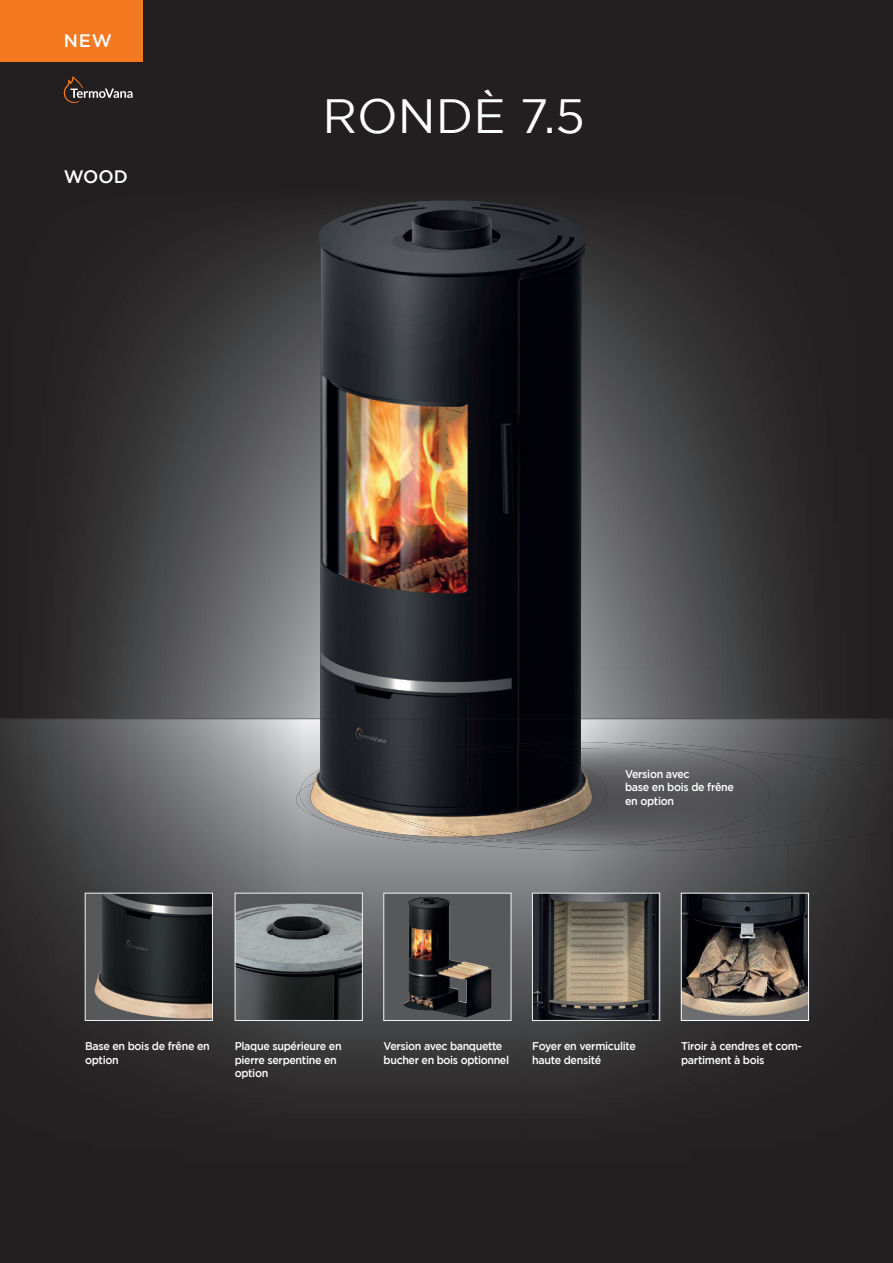
<style>
.page{position:relative;width:893px;height:1263px;background:#fff}
.page>*{position:absolute;margin:0;border:0;box-sizing:border-box;transform-origin:0 0}
.t1{font:48px "Gotham";color:#fff}
.t2{font:500 18px "Gotham";color:#fff}
.t3{font:500 11.25px/13.5px "Gotham";letter-spacing:-.03em;color:#fff;scale:.95 1}
</style>
<div class="page">
<svg style="left:321px;top:206px;width:260px;height:201px"></svg>
<img style="left:0;top:0;width:367px;height:359px">
<div style="left:367px;top:0;width:526px;height:206px;background:#231f20"></div>
<img style="left:518px;top:205px;width:375px;height:52px">
<img style="left:581px;top:256px;width:312px;height:462px">
<img style="left:0;top:359px;width:321px;height:359px">
<img style="left:0;top:1016px;width:893px;height:247px">
<img style="left:0;top:719px;width:262px;height:297px">
<img style="left:315px;top:851px;width:262px;height:165px">
<img style="left:631px;top:851px;width:52px;height:165px">
<img style="left:788px;top:851px;width:105px;height:165px">
<img style="left:577px;top:851px;width:54px;height:42px">
<img style="left:683px;top:851px;width:105px;height:42px">
<img style="left:841px;top:719px;width:52px;height:32px">
<img style="left:581px;top:719px;width:260px;height:32px">
<img style="left:0;top:718px;width:893px;height:1px">
<img style="left:296px;top:751px;width:597px;height:100px">
<img style="left:494px;top:841px;width:11px;height:4px">
<img style="left:666px;top:742px;width:72px;height:6px">
<img style="left:770px;top:748px;width:70px;height:97px">
<img style="left:581px;top:742px;width:85px;height:6px">
<img style="left:505px;top:748px;width:265px;height:97px">
<img style="left:300px;top:783px;width:194px;height:60px">
<img style="left:461px;top:837px;width:44px;height:4px">
<img style="left:474px;top:766px;width:132px;height:74px">
<img style="left:318px;top:200px;width:139px;height:161px">
<img style="left:320px;top:407px;width:261px;height:339px">
<img style="left:320px;top:718px;width:261px;height:1px">
<img style="left:504px;top:742px;width:77px;height:6px">
<img style="left:527px;top:748px;width:54px;height:2px">
<img style="left:314px;top:744px;width:179px;height:15px">
<img style="left:310px;top:759px;width:61px;height:78px">
<img style="left:422px;top:746px;width:82px;height:4px">
<img style="left:440px;top:747px;width:87px;height:3px">
<img style="left:371px;top:750px;width:221px;height:86px">
<div style="left:0;top:0;width:142px;height:62px;background:#f47921"></div>
<div style="left:384px;top:893px;width:127px;height:127px;background:#57585a"></div>
<img style="left:404px;top:897px;width:66px;height:120px">
<img style="left:534px;top:895px;width:124px;height:123px">
<div style="left:532px;top:893px;width:128px;height:127px;border:1px solid #f2f3f4"></div>
<img style="left:683px;top:895px;width:124px;height:123px">
<div style="left:681px;top:893px;width:128px;height:127px;border:1px solid #fff"></div>
<div style="left:85px;top:893px;width:127px;height:127px;background:#57585a"></div>
<img style="left:95px;top:895px;width:116px;height:123px">
<div style="left:85px;top:893px;width:128px;height:127px;border:1px solid #f2f3f4"></div>
<img style="left:237px;top:895px;width:123px;height:123px">
<div style="left:235px;top:893px;width:127px;height:127px;border:1px solid #f2f3f4"></div>
<svg style="left:64px;top:77px;width:69px;height:26px"></svg>
<h2 class="t2" style="left:64px;top:31px;width:50px">NEW</h2>
<h2 class="t2" style="left:64px;top:167px;width:66px">WOOD</h2>
<h1 class="t1" style="left:322px;top:89px;width:264px">RONDÈ 7.5</h1>
<p class="t3" style="left:625px;top:767px;width:116px">Version avec<br>base en bois de frêne en option</p>
<p class="t3" style="left:85px;top:1039px;width:133px">Base en bois de frêne en option</p>
<p class="t3" style="left:235px;top:1039px;width:114px">Plaque supérieure en pierre serpentine en option</p>
<p class="t3" style="left:384px;top:1039px;width:134px">Version avec banquette bucher en bois optionnel</p>
<p class="t3" style="left:532px;top:1039px;width:110px">Foyer en vermiculite haute densité</p>
<p class="t3" style="left:681px;top:1039px;width:129px">Tiroir à cendres et com&shy;partiment à bois</p>
</div>
